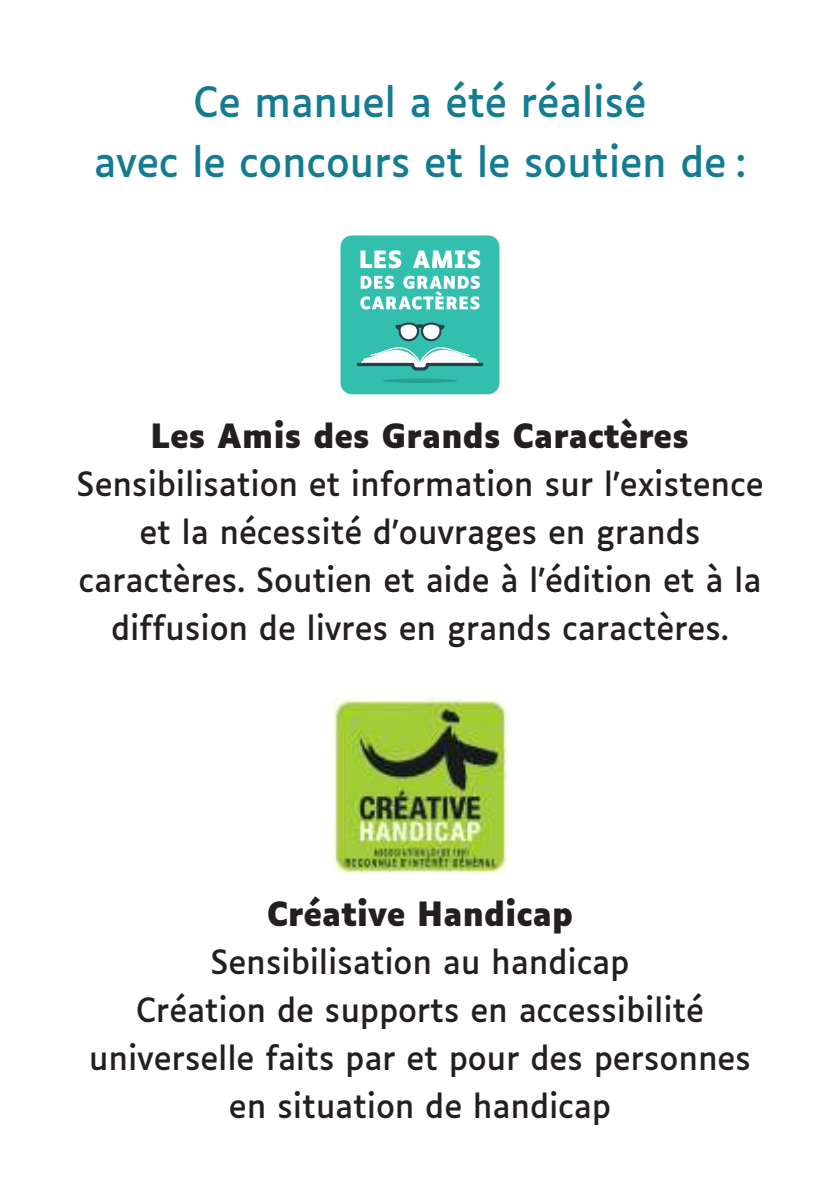
<style>
.page{position:relative;width:840px;height:1191px;background:#fff}
.page>*{position:absolute;margin:0;border:0;box-sizing:border-box;transform-origin:0 0}
.t1{font:40px/60px "Luciole";letter-spacing:-.005em;color:#147c90;text-align:center}
.t2{font:32px/48px "Luciole";letter-spacing:-.005em;color:#241f1f;text-align:center}
.t3{font:700 32px "Luciole";letter-spacing:-.01em;color:#241f1f}
</style>
<div class="page">
<div style="left:340px;top:235px;width:159px;height:159px;background:#32bfae;border-radius:11px"></div>
<hr style="left:356px;top:363px;width:58px;height:3px;background:#26404c;border-radius:2px">
<hr style="left:425px;top:363px;width:58px;height:3px;background:#26404c;border-radius:2px">
<svg style="left:359px;top:347px;width:121px;height:23px"></svg>
<div style="left:382px;top:378px;width:75px;height:5px;background:#25a093;border-radius:50%"></div>
<svg style="left:395px;top:322px;width:49px;height:19px"></svg>
<svg style="left:360px;top:276px;width:119px;height:33px"></svg>
<svg style="left:360px;top:250px;width:120px;height:18px"></svg>
<img style="left:332px;top:698px;width:175px;height:174px">
<p class="t1" style="left:94px;top:68px;width:653px">Ce manuel a été réalisé<br>avec le concours et le soutien de :</p>
<p class="t3" style="left:150px;top:418px;width:539px">Les Amis des Grands Caractères</p>
<p class="t2" style="left:77px;top:457px;width:688px">Sensibilisation et information sur l’existence et la nécessité d’ouvrages en grands caractères. Soutien et aide à l’édition et à la diffusion de livres en grands caractères.</p>
<p class="t3" style="left:266px;top:896px;width:308px">Créative Handicap</p>
<p class="t2" style="left:89px;top:935px;width:663px">Sensibilisation au handicap<br>Création de supports en accessibilité universelle faits par et pour des personnes en situation de handicap</p>
</div>
